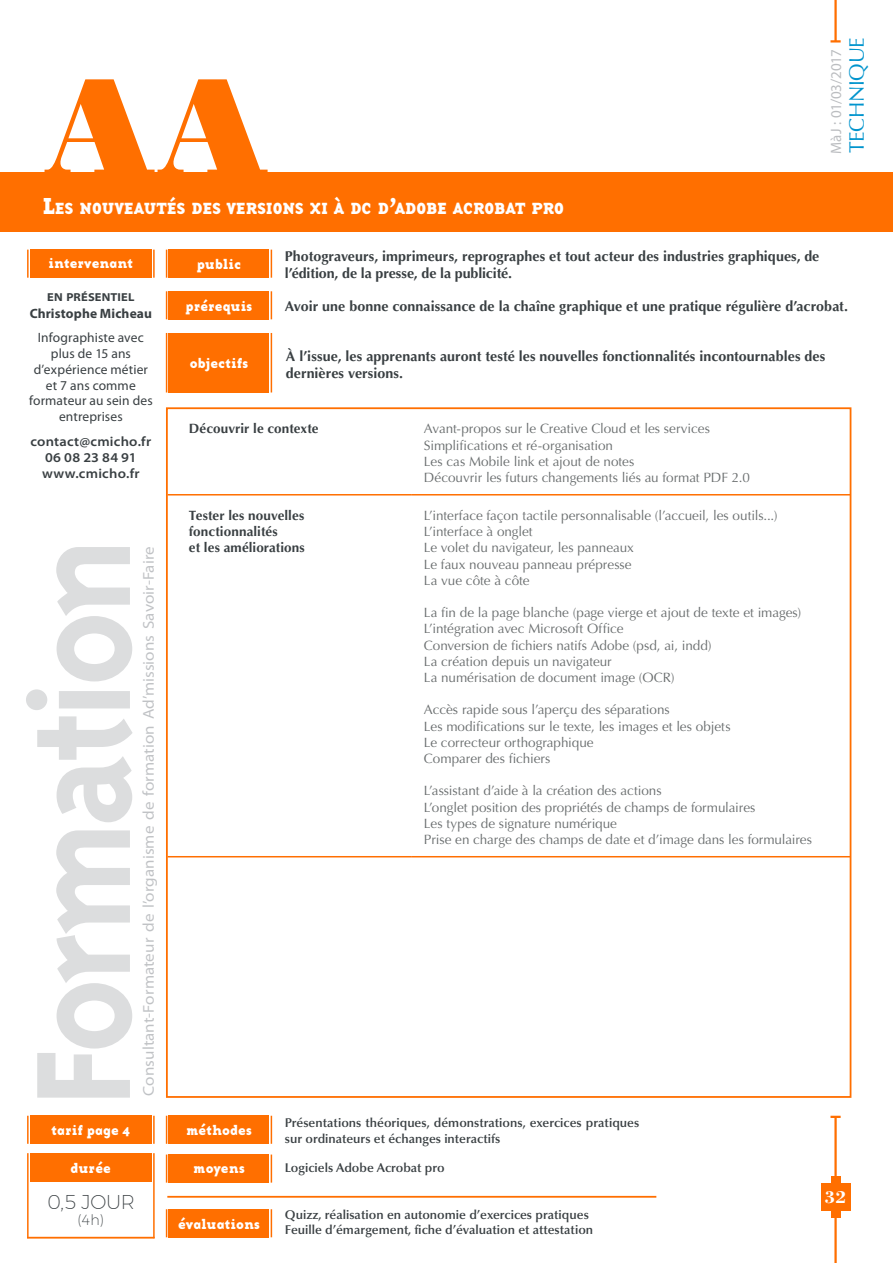
<style>
.page{position:relative;width:893px;height:1263px;background:#fff}
.page>*{position:absolute;margin:0;border:0;box-sizing:border-box;transform-origin:0 0}
.t1{font:700 154.5px "Triplex";letter-spacing:-.04em;color:#dcddde}
.Formation{font:135.45px "Bodoni Std Poster";color:#ff6f00}
.Pblic___prérequis{font:21px "Optima";letter-spacing:-.02em;color:#0094cd}
.Nb_jour{font:200 19.5px "Montserrat";color:#393f42}
.t2{font:700 18px "Bodoni Std";color:#fff}
.Intitulé{font:16.8px "Base Twelve Serif B";letter-spacing:.01em;color:#fff}
.t3{font:semi-expanded 15.6px "Myriad Pro";letter-spacing:.005em;color:#c0c2c5}
.t4{font:15px "Myriad Pro";letter-spacing:-.005em;color:#bbbdc0}
.Pblic___prérequis-2{font:700 14.25px/17.1px "Optima LT Std";letter-spacing:.005em;color:#393f42}
.Nb_heure{font:200 14.25px "Montserrat";color:#393f42}
.Enumération{font:13.5px "Optima";letter-spacing:-.005em;color:#696d6e}
.t5{font:13.5px/15.9px "Myriad Pro";letter-spacing:.01em;color:#393f42;text-align:center}
.t6{font:13.5px "Base Twelve Serif B";color:#fff}
.Catégories{font:700 13.5px/16.2px "Optima";letter-spacing:.005em;color:#393f42}
.t7{font:600 semi-expanded 13.5px/15.9px "Myriad Pro";letter-spacing:.015em;color:#393f42;text-align:center}
.t8{font:700 13.5px "Myriad Pro";letter-spacing:.01em;color:#393f42}
.Méthodes___moyens{font:600 12.75px/15.3px "Optima LT Std";color:#393f42}
.t9{font:700 semi-expanded 11.55px "Myriad Pro";letter-spacing:.015em;color:#393f42}
.s1{font-size:24px}
</style>
<div class="page">
<div style="left:821px;top:1183px;width:29px;height:28px;background:#ff6f00"></div>
<hr style="left:167px;top:1196px;width:489px;height:2px;background:#ff6f00">
<hr style="left:27px;top:1237px;width:128px;height:1px;background:#ff6f00">
<div style="left:169px;top:333px;width:100px;height:59px;background:#ff6f00"></div>
<hr style="left:271px;top:333px;width:1px;height:59px;background:#ff6f00">
<hr style="left:166px;top:333px;width:1px;height:59px;background:#ff6f00">
<div style="left:30px;top:250px;width:121px;height:28px;background:#ff6f00"></div>
<hr style="left:153px;top:250px;width:2px;height:28px;background:#ff6f00">
<hr style="left:27px;top:250px;width:2px;height:28px;background:#ff6f00">
<div style="left:30px;top:1116px;width:121px;height:28px;background:#ff6f00"></div>
<hr style="left:153px;top:1116px;width:2px;height:28px;background:#ff6f00">
<hr style="left:27px;top:1116px;width:2px;height:28px;background:#ff6f00">
<div style="left:30px;top:1153px;width:121px;height:28px;background:#ff6f00"></div>
<hr style="left:153px;top:1153px;width:2px;height:85px;background:#ff6f00">
<hr style="left:27px;top:1153px;width:2px;height:85px;background:#ff6f00">
<div style="left:169px;top:250px;width:100px;height:28px;background:#ff6f00"></div>
<svg style="left:271px;top:250px;width:1px;height:28px"></svg>
<svg style="left:166px;top:250px;width:1px;height:28px"></svg>
<div style="left:169px;top:1116px;width:100px;height:28px;background:#ff6f00"></div>
<svg style="left:271px;top:1116px;width:1px;height:28px"></svg>
<svg style="left:166px;top:1116px;width:1px;height:28px"></svg>
<div style="left:169px;top:1154px;width:100px;height:28px;background:#ff6f00"></div>
<svg style="left:271px;top:1154px;width:1px;height:28px"></svg>
<svg style="left:166px;top:1154px;width:1px;height:28px"></svg>
<hr style="left:834px;top:1117px;width:3px;height:64px;background:#ff6f00">
<svg style="left:830px;top:1116px;width:11px;height:2px"></svg>
<div style="left:831px;top:1176px;width:9px;height:9px;background:#ff6f00"></div>
<hr style="left:834px;top:1213px;width:3px;height:50px;background:#ff6f00">
<div style="left:831px;top:1209px;width:9px;height:9px;background:#ff6f00"></div>
<hr style="left:834px;top:0;width:3px;height:41px;background:#ff6f00">
<svg style="left:830px;top:40px;width:11px;height:3px"></svg>
<div style="left:0;top:173px;width:893px;height:59px;background:#ff6f00"></div>
<div style="left:169px;top:291px;width:100px;height:28px;background:#ff6f00"></div>
<svg style="left:271px;top:291px;width:1px;height:28px"></svg>
<svg style="left:166px;top:291px;width:1px;height:28px"></svg>
<svg style="left:271px;top:1209px;width:1px;height:28px"></svg>
<svg style="left:166px;top:1209px;width:1px;height:28px"></svg>
<div style="left:169px;top:1209px;width:100px;height:28px;background:#ff6f00"></div>
<hr style="left:168px;top:494px;width:243px;height:1px;background:#ff6f00">
<hr style="left:411px;top:494px;width:439px;height:1px;background:#ff6f00">
<hr style="left:168px;top:856px;width:243px;height:1px;background:#ff6f00">
<hr style="left:411px;top:856px;width:439px;height:1px;background:#ff6f00">
<p class="Formation" style="left:44px;top:43px;width:227px">AA</p>
<p class="Intitulé" style="left:43px;top:196px;width:523px"><span class="s1">L</span>ES NOUVEAUTÉS DES VERSIONS XI À DC D<span class="s1">’</span>ADOBE ACROBAT PRO</p>
<p class="Pblic___prérequis" style="left:844px;top:153px;width:117px;rotate:-90deg">TECHNIQUE</p>
<p class="t4" style="left:827px;top:154px;width:106px;rotate:-90deg">MàJ : 01/03/2017</p>
<p class="t6" style="left:48px;top:254px;width:86px">intervenant</p>
<p class="t9" style="left:47px;top:291px;width:89px">EN PRÉSENTIEL</p>
<p class="t8" style="left:30px;top:304px;width:124px">Christophe Micheau</p>
<p class="t5" style="left:29px;top:330px;width:125px">Infographiste avec plus de 15 ans d’expérience métier et 7 ans comme formateur au sein des entreprises</p>
<p class="t7" style="left:30px;top:433px;width:122px">contact@cmicho.fr<br>06 08 23 84 91 www.cmicho.fr</p>
<h1 class="t1" style="left:-5px;top:1106px;width:569px;rotate:-90deg">Formation</h1>
<p class="t3" style="left:139px;top:1096px;width:551px;rotate:-90deg">Consultant-Formateur de l’organisme de formation Ad’missions Savoir-Faire</p>
<p class="t6" style="left:51px;top:1121px;width:80px">tarif page 4</p>
<p class="t6" style="left:71px;top:1158px;width:42px">durée</p>
<p class="Nb_jour" style="left:47px;top:1187px;width:89px">0,5 JOUR</p>
<p class="Nb_heure" style="left:77px;top:1210px;width:28px">(4h)</p>
<p class="t6" style="left:197px;top:255px;width:45px">public</p>
<p class="t6" style="left:186px;top:297px;width:68px">prérequis</p>
<p class="t6" style="left:190px;top:354px;width:60px">objectifs</p>
<p class="Pblic___prérequis-2" style="left:285px;top:248px;width:536px">Photograveurs, imprimeurs, reprographes et tout acteur des industries graphiques, de l’édition, de la presse, de la publicité.</p>
<p class="Pblic___prérequis-2" style="left:285px;top:298px;width:565px">Avoir une bonne connaissance de la chaîne graphique et une pratique régulière d’acrobat.</p>
<p class="Pblic___prérequis-2" style="left:286px;top:348px;width:541px">À l’issue, les apprenants auront testé les nouvelles fonctionnalités incontournables des dernières versions.</p>
<p class="Catégories" style="left:189px;top:421px;width:131px">Découvrir le contexte</p>
<p class="Enumération" style="left:424px;top:421px;width:288px">Avant-propos sur le Creative Cloud et les services</p>
<p class="Enumération" style="left:424px;top:437px;width:191px">Simplifications et ré-organisation</p>
<p class="Enumération" style="left:424px;top:453px;width:212px">Les cas Mobile link et ajout de notes</p>
<p class="Enumération" style="left:424px;top:470px;width:328px">Découvrir les futurs changements liés au format PDF 2.0</p>
<p class="Catégories" style="left:189px;top:507px;width:117px">Tester les nouvelles fonctionnalités</p>
<p class="Catégories" style="left:189px;top:540px;width:117px">et les améliorations</p>
<p class="Enumération" style="left:424px;top:507px;width:355px">L’interface façon tactile personnalisable (l’accueil, les outils...)</p>
<p class="Enumération" style="left:424px;top:524px;width:110px">L’interface à onglet</p>
<p class="Enumération" style="left:424px;top:540px;width:212px">Le volet du navigateur, les panneaux</p>
<p class="Enumération" style="left:424px;top:556px;width:209px">Le faux nouveau panneau prépresse</p>
<p class="Enumération" style="left:424px;top:572px;width:107px">La vue côte à côte</p>
<p class="Enumération" style="left:424px;top:605px;width:379px">La fin de la page blanche (page vierge et ajout de texte et images)</p>
<p class="Enumération" style="left:424px;top:621px;width:201px">L’intégration avec Microsoft Office</p>
<p class="Enumération" style="left:424px;top:637px;width:289px">Conversion de fichiers natifs Adobe (psd, ai, indd)</p>
<p class="Enumération" style="left:424px;top:653px;width:189px">La création depuis un navigateur</p>
<p class="Enumération" style="left:424px;top:669px;width:252px">La numérisation de document image (OCR)</p>
<p class="Enumération" style="left:424px;top:702px;width:247px">Accès rapide sous l’aperçu des séparations</p>
<p class="Enumération" style="left:424px;top:718px;width:308px">Les modifications sur le texte, les images et les objets</p>
<p class="Enumération" style="left:424px;top:734px;width:171px">Le correcteur orthographique</p>
<p class="Enumération" style="left:424px;top:750px;width:128px">Comparer des fichiers</p>
<p class="Enumération" style="left:424px;top:783px;width:239px">L’assistant d’aide à la création des actions</p>
<p class="Enumération" style="left:424px;top:799px;width:333px">L’onglet position des propriétés de champs de formulaires</p>
<p class="Enumération" style="left:424px;top:815px;width:195px">Les types de signature numérique</p>
<p class="Enumération" style="left:424px;top:831px;width:390px">Prise en charge des champs de date et d’image dans les formulaires</p>
<p class="t6" style="left:186px;top:1121px;width:67px">méthodes</p>
<p class="t6" style="left:193px;top:1159px;width:53px">moyens</p>
<p class="t6" style="left:178px;top:1214px;width:83px">évaluations</p>
<p class="Méthodes___moyens" style="left:285px;top:1115px;width:356px">Présentations théoriques, démonstrations, exercices pratiques sur ordinateurs et échanges interactifs</p>
<p class="Méthodes___moyens" style="left:285px;top:1160px;width:161px">Logiciels Adobe Acrobat pro</p>
<p class="Méthodes___moyens" style="left:285px;top:1207px;width:310px">Quizz, réalisation en autonomie d’exercices pratiques<br>Feuille d’émargement, fiche d’évaluation et attestation</p>
<p class="t2" style="left:825px;top:1186px;width:23px">32</p>
</div>
